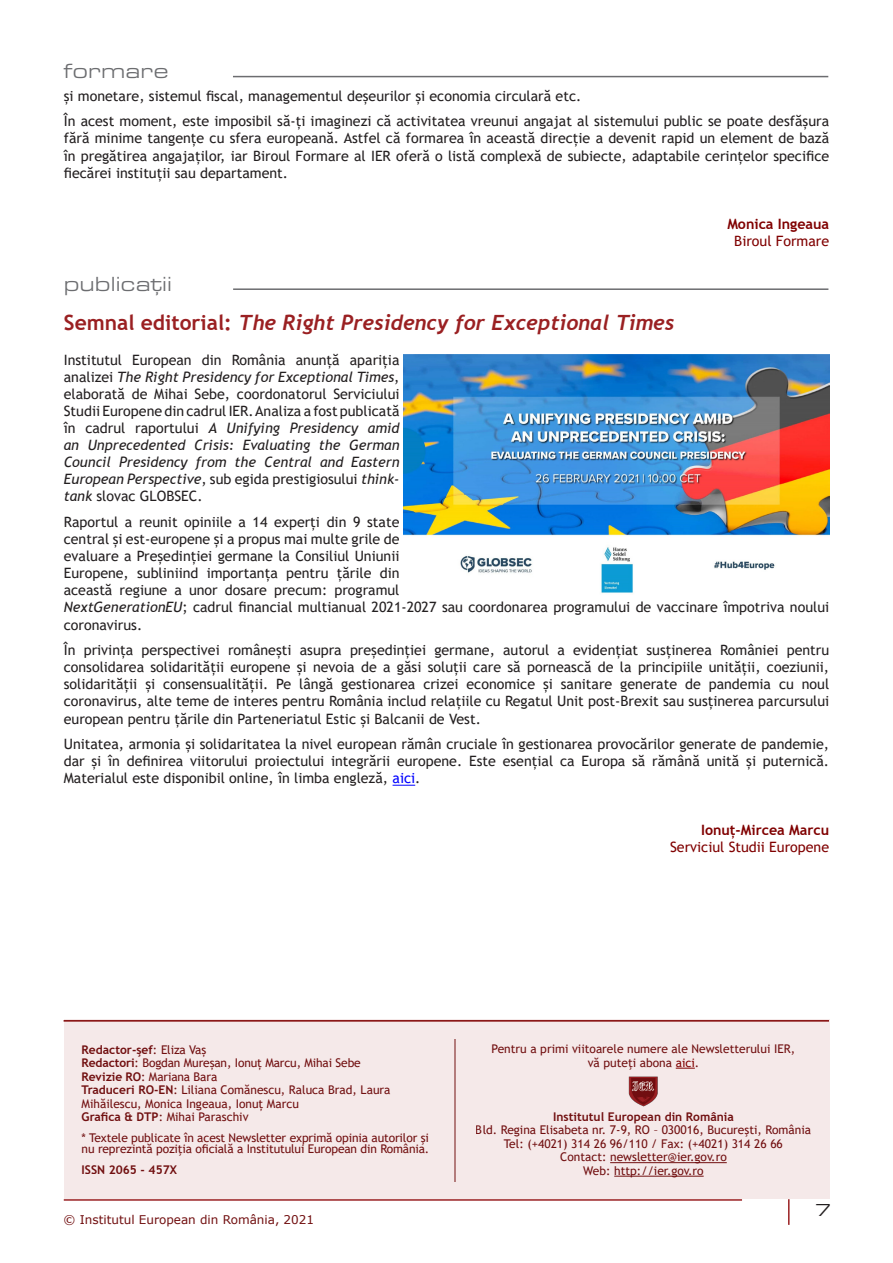
<style>
.page{position:relative;width:893px;height:1263px;background:#fff}
.page>*{position:absolute;margin:0;border:0;box-sizing:border-box;transform-origin:0 0}
.Titlu_nl{font:italic 700 21px "Trebuchet";color:#9a2022}
.t1{font:21px "Eurostile Ext";color:#6c6d70}
.t2{font:18px "Eurostile Ext";color:#231f20}
.Text_nl{font:14.25px/17.1px "Trebuchet MS";color:#231f20;text-align:justify}
.Semnatura_nl{font:14.25px "Trebuchet MS";color:#800000}
.Semnatura_nl-2{font:700 14.25px "Trebuchet MS";color:#800000}
.t3{font:12px/13.5px "Trebuchet MS";color:#710f10}
.t4{font:700 12px "Trebuchet MS";color:#710f10}
.t5{font:12px "Verdana";color:#710f10}
.s1{font-family:"Trebuchet MS";font-style:normal}
.s2{font-style:italic}
.s3{color:#00f}
.s4{font-weight:700}
.s5{color:#800000}
</style>
<div class="page">
<hr style="left:64px;top:1199px;width:678px;height:2px;background:#9a2022">
<svg style="left:788px;top:1199px;width:1px;height:26px"></svg>
<hr style="left:233px;top:288px;width:595px;height:2px;background:#6c6d70">
<svg style="left:393px;top:785px;width:22px;height:1px"></svg>
<hr style="left:233px;top:76px;width:595px;height:1px;background:#6c6d70">
<img style="left:404px;top:355px;width:425px;height:238px">
<div style="left:64px;top:1019px;width:765px;height:180px;background:#f5e9e9"></div>
<hr style="left:454px;top:1039px;width:1px;height:143px;background:#710f10">
<hr style="left:64px;top:1020px;width:765px;height:1px;background:#800000">
<svg style="left:676px;top:1068px;width:19px;height:1px"></svg>
<hr style="left:610px;top:1162px;width:117px;height:1px;background:#710f10">
<hr style="left:614px;top:1176px;width:90px;height:1px;background:#710f10">
<img style="left:629px;top:1076px;width:29px;height:30px">
<p class="t1" style="left:64px;top:56px;width:106px">formare</p>
<p class="Text_nl" style="left:64px;top:87px;width:519px">și monetare, sistemul fiscal, managementul deșeurilor și economia circulară etc.</p>
<p class="Text_nl" style="left:64px;top:113px;width:767px">În acest moment, este imposibil să-ți imaginezi că activitatea vreunui angajat al sistemului public se poate desfășura fără minime tangențe cu sfera europeană. Astfel că formarea în această direcție a devenit rapid un element de bază în pregătirea angajaților, iar Biroul Formare al IER oferă o listă complexă de subiecte, adaptabile cerințelor specifice fiecărei instituții sau departament.</p>
<p class="Semnatura_nl-2" style="left:727px;top:215px;width:103px">Monica Ingeaua</p>
<p class="Semnatura_nl" style="left:734px;top:232px;width:96px">Biroul Formare</p>
<p class="t1" style="left:64px;top:269px;width:110px">publicații</p>
<p class="Titlu_nl" style="left:64px;top:310px;width:612px"><span class="s1">Semnal editorial:</span> The Right Presidency for Exceptional Times</p>
<p class="Text_nl" style="left:64px;top:351px;width:337px">Institutul European din România anunță apariția analizei <span class="s2">The Right Presidency for Exceptional Times</span>, elaborată de Mihai Sebe, coordonatorul Serviciului Studii Europene din cadrul IER. Analiza a fost publicată în cadrul raportului <span class="s2">A Unifying Presidency amid an Unprecedented Crisis: Evaluating the German Council Presidency from the Central and Eastern European Perspective</span>, sub egida prestigiosului <span class="s2">think&shy;tank</span> slovac GLOBSEC.</p>
<p class="Text_nl" style="left:64px;top:513px;width:767px;text-align:left">Raportul a reunit opiniile a 14 experți din 9 state<br>central și est-europene și a propus mai multe grile de<br>evaluare a Președinției germane la Consiliul Uniunii<br>Europene, subliniind importanța pentru țările din<br>această regiune a unor dosare precum: programul<br><span class="s2">NextGenerationEU</span>; cadrul financial multianual 2021-2027 sau coordonarea programului de vaccinare împotriva noului coronavirus.</p>
<p class="Text_nl" style="left:64px;top:641px;width:767px">În privința perspectivei românești asupra președinției germane, autorul a evidențiat susținerea României pentru consolidarea solidarității europene și nevoia de a găsi soluții care să pornească de la principiile unității, coeziunii, solidarității și consensualității. Pe lângă gestionarea crizei economice și sanitare generate de pandemia cu noul coronavirus, alte teme de interes pentru România includ relațiile cu Regatul Unit post-Brexit sau susținerea parcursului european pentru țările din Parteneriatul Estic și Balcanii de Vest.</p>
<p class="Text_nl" style="left:64px;top:735px;width:767px">Unitatea, armonia și solidaritatea la nivel european rămân cruciale în gestionarea provocărilor generate de pandemie, dar și în definirea viitorului proiectului integrării europene. Este esențial ca Europa să rămână unită și puternică.<br>Materialul este disponibil online, în limba engleză, <span class="s3">aici</span>.</p>
<p class="Semnatura_nl-2" style="left:701px;top:821px;width:130px">Ionuț-Mircea Marcu</p>
<p class="Semnatura_nl" style="left:670px;top:838px;width:161px">Serviciul Studii Europene</p>
<p class="t3" style="left:82px;top:1042px;width:310px"><span class="s4">Redactor-şef</span>: Eliza Vaș<br><span class="s4">Redactori</span>: Bogdan Mureșan, Ionuț Marcu, Mihai Sebe <span class="s4">Revizie RO</span>: Mariana Bara<br><span class="s4">Traduceri RO-EN</span>: Liliana Comănescu, Raluca Brad, Laura Mihăilescu, Monica Ingeaua, Ionuț Marcu<br><span class="s4">Grafica &amp; DTP</span>: Mihai Paraschiv</p>
<p class="t3" style="left:82px;top:1132px;width:349px;line-height:10.5px">* Textele publicate în acest Newsletter exprimă opinia autorilor şi nu reprezintă poziţia oficială a Institutului European din România.</p>
<p class="t4" style="left:82px;top:1162px;width:97px">ISSN 2065 - 457X</p>
<p class="t5" style="left:64px;top:1211px;width:252px">© Institutul European din România, 2021</p>
<p class="t3" style="left:492px;top:1042px;width:305px;text-align:center">Pentru a primi viitoarele numere ale Newsletterului IER, vă puteţi abona <span class="s5">aici</span>.</p>
<p class="t4" style="left:553px;top:1109px;width:182px">Institutul European din România</p>
<p class="t3" style="left:476px;top:1123px;width:337px;text-align:center">Bld. Regina Elisabeta nr. 7-9, RO – 030016, Bucureşti, România Tel: (+4021) 314 26 96/110 / Fax: (+4021) 314 26 66<br>Contact: newsletter@ier.gov.ro<br>Web: http://ier.gov.ro</p>
<p class="t2" style="left:815px;top:1197px;width:18px">7</p>
</div>
